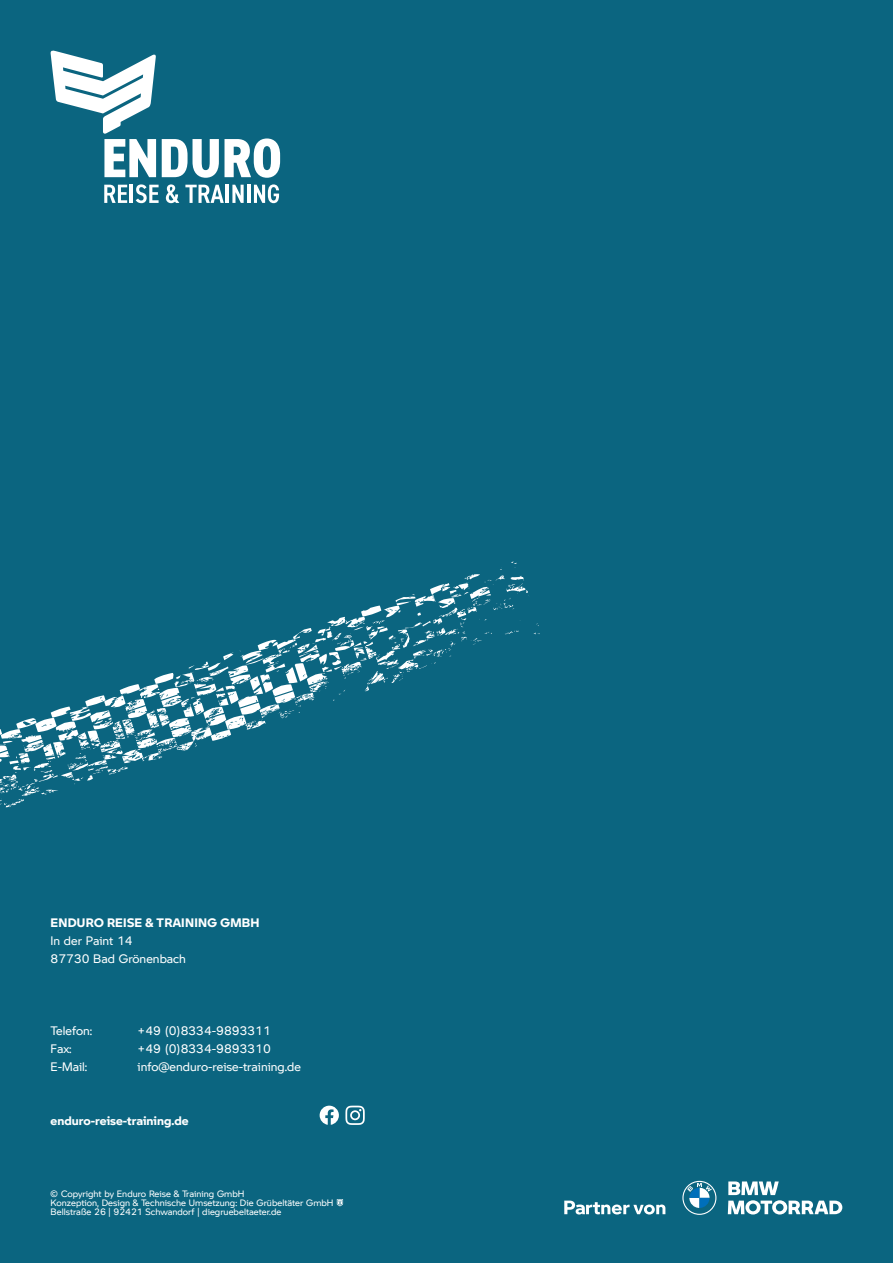
<style>
.page{position:relative;width:893px;height:1263px;background:#0b6580}
.page>*{position:absolute;margin:0;border:0;box-sizing:border-box;transform-origin:0 0}
.t1{font:12px/18px "BMW Motorrad";color:#fff}
.t2{font:700 12px "BMW Motorrad";letter-spacing:.02em;color:#fff}
.t3{font:700 12px "BMW Motorrad";color:#fff}
.t4{font:9px/9px "BMW Motorrad";color:#fff}
</style>
<div class="page">
<svg style="left:320px;top:1106px;width:19px;height:19px"></svg>
<svg style="left:345px;top:1106px;width:20px;height:19px"></svg>
<svg style="left:337px;top:1199px;width:6px;height:7px"></svg>
<svg style="left:0;top:561px;width:540px;height:330px;background:#1a6e87"></svg>
<svg style="left:728px;top:1181px;width:114px;height:33px"></svg>
<svg style="left:682px;top:1181px;width:34px;height:34px"></svg>
<svg style="left:564px;top:1200px;width:101px;height:14px"></svg>
<svg style="left:104px;top:185px;width:23px;height:18px"></svg>
<hr style="left:130px;top:185px;width:3px;height:18px;background:#fff">
<svg style="left:136px;top:184px;width:23px;height:19px"></svg>
<svg style="left:166px;top:184px;width:13px;height:19px"></svg>
<svg style="left:185px;top:185px;width:39px;height:18px"></svg>
<hr style="left:226px;top:185px;width:3px;height:18px;background:#fff">
<svg style="left:232px;top:185px;width:12px;height:18px"></svg>
<hr style="left:247px;top:185px;width:3px;height:18px;background:#fff">
<svg style="left:254px;top:184px;width:25px;height:19px"></svg>
<svg style="left:50px;top:50px;width:230px;height:128px"></svg>
<h1 class="t2" style="left:51px;top:913px;width:211px">ENDURO REISE &amp; TRAINING GMBH</h1>
<h1 class="t1" style="left:51px;top:931px;width:137px">In der Paint 14<br>87730 Bad Grönenbach</h1>
<h1 class="t1" style="left:51px;top:1021px;width:43px">Telefon:</h1>
<h1 class="t1" style="left:138px;top:1021px;width:135px">+49 (0)8334-9893311</h1>
<h1 class="t1" style="left:51px;top:1039px;width:23px">Fax:</h1>
<h1 class="t1" style="left:138px;top:1039px;width:135px">+49 (0)8334-9893310</h1>
<h1 class="t1" style="left:51px;top:1057px;width:38px">E-Mail:</h1>
<h1 class="t1" style="left:138px;top:1057px;width:165px">info@enduro-reise-training.de</h1>
<h1 class="t3" style="left:51px;top:1111px;width:140px">enduro-reise-training.de</h1>
<p class="t4" style="left:51px;top:1189px;width:284px">© Copyright by Enduro Reise &amp; Training GmbH<br>Konzeption, Design &amp; Technische Umsetzung: Die Grübeltäter GmbH<br>Bellstraße 26 | 92421 Schwandorf | diegruebeltaeter.de</p>
</div>
